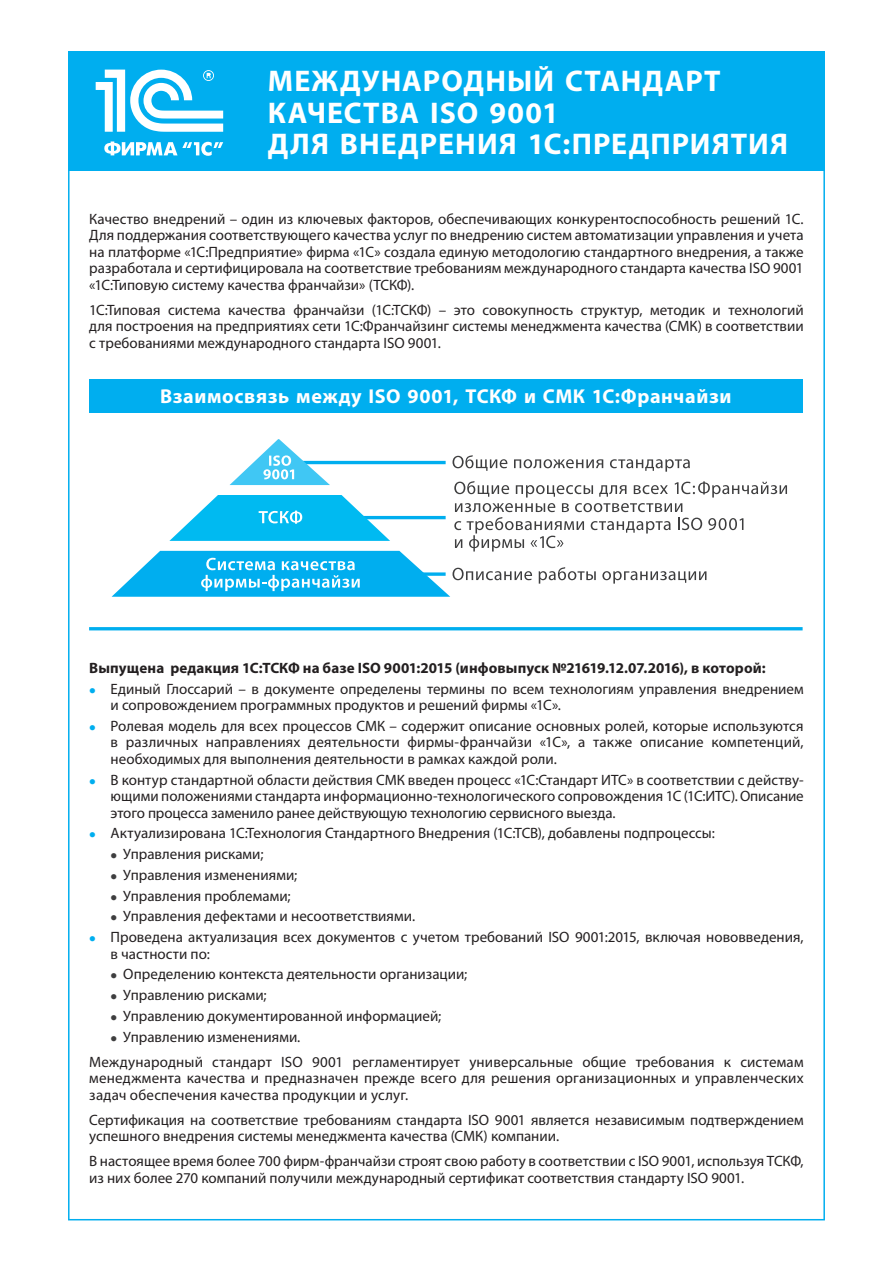
<style>
.page{position:relative;width:893px;height:1263px;background:#fff}
.page>*{position:absolute;margin:0;border:0;box-sizing:border-box;transform-origin:0 0}
.t1{font:700 30px/31.5px "Myriad Pro";letter-spacing:.035em;color:#fff}
.t2{font:700 20.1px "Myriad Pro";letter-spacing:.03em;color:#fff}
.t3{font:15px/16.5px "Myriad Pro";color:#231f20;text-align:justify}
.t4{font:700 15px "Myriad Pro";letter-spacing:.005em;color:#231f20}
.s1{color:#00aeef}
.s2{color:#3e3e3f}
</style>
<div class="page">
<div style="left:68px;top:51px;width:757px;height:119px;background:#00aeef"></div>
<svg style="left:96px;top:70px;width:127px;height:62px"></svg>
<svg style="left:104px;top:141px;width:119px;height:15px"></svg>
<div style="left:89px;top:380px;width:714px;height:33px;background:#00aeef"></div>
<hr style="left:89px;top:627px;width:714px;height:3px;background:#00aeef">
<svg style="left:112px;top:439px;width:675px;height:158px"></svg>
<p class="t1" style="left:268px;top:64px;width:454px">МЕЖДУНАРОДНЫЙ СТАНДАРТ</p>
<p class="t1" style="left:268px;top:96px;width:522px">КАЧЕСТВА ISO 9001<br>ДЛЯ ВНЕДРЕНИЯ 1С:ПРЕДПРИЯТИЯ</p>
<p class="t3" style="left:89px;top:210px;width:716px">Качество внедрений – один из ключевых факторов, обеспечивающих конкурентоспособность решений 1С.<br>Для поддержания соответствующего качества услуг по внедрению систем автоматизации управления и учета на платформе «1С:Предприятие» фирма «1С» создала единую методологию стандартного внедрения, а также разработала и сертифицировала на соответствие требованиям международного стандарта качества ISO 9001 «1С:Типовую систему качества франчайзи» (ТСКФ).</p>
<p class="t3" style="left:89px;top:301px;width:716px">1С:Типовая система качества франчайзи (1С:ТСКФ) – это совокупность структур, методик и технологий для построения на предприятиях сети 1С:Франчайзинг системы менеджмента качества (СМК) в соответствии с требованиями международного стандарта ISO 9001.</p>
<p class="t2" style="left:160px;top:383px;width:573px">Взаимосвязь между ISO 9001, ТСКФ и СМК 1С:Франчайзи</p>
<p class="t4" style="left:89px;top:658px;width:678px">Выпущена редакция 1С:ТСКФ на базе ISO 9001:2015 (инфовыпуск №21619.12.07.2016), в которой:</p>
<p class="t3" style="left:111px;top:680px;width:695px;text-indent:-21px"><span class="s1">●</span> Единый Глоссарий – в документе определены термины по всем технологиям управления внедрением и сопровождением программных продуктов и решений фирмы «1С».</p>
<p class="t3" style="left:111px;top:717px;width:695px;text-indent:-21px"><span class="s1">●</span> Ролевая модель для всех процессов СМК – содержит описание основных ролей, которые используются в различных направлениях деятельности фирмы-франчайзи «1С», а также описание компетенций, необходимых для выполнения деятельности в рамках каждой роли.</p>
<p class="t3" style="left:111px;top:771px;width:695px;text-indent:-21px"><span class="s1">●</span> В контур стандартной области действия СМК введен процесс «1С:Стандарт ИТС» в соответствии с действу&shy;ющими положениями стандарта информационно-технологического сопровождения 1С (1С:ИТС). Описание этого процесса заменило ранее действующую технологию сервисного выезда.</p>
<p class="t3" style="left:89px;top:825px;width:627px"><span class="s1">●</span> Актуализирована 1С:Технология Стандартного Внедрения (1С:ТСВ), добавлены подпроцессы:</p>
<p class="t3" style="left:111px;top:846px;width:154px"><span class="s2">●</span> Управления рисками;</p>
<p class="t3" style="left:111px;top:866px;width:188px"><span class="s2">●</span> Управления изменениями;</p>
<p class="t3" style="left:111px;top:887px;width:182px"><span class="s2">●</span> Управления проблемами;</p>
<p class="t3" style="left:111px;top:908px;width:306px"><span class="s2">●</span> Управления дефектами и несоответствиями.</p>
<p class="t3" style="left:111px;top:929px;width:695px;text-indent:-21px"><span class="s1">●</span> Проведена актуализация всех документов с учетом требований ISO 9001:2015, включая нововведения, в частности по:</p>
<p class="t3" style="left:111px;top:966px;width:358px"><span class="s2">●</span> Определению контекста деятельности организации;</p>
<p class="t3" style="left:111px;top:987px;width:158px"><span class="s2">●</span> Управлению рисками;</p>
<p class="t3" style="left:111px;top:1007px;width:332px"><span class="s2">●</span> Управлению документированной информацией;</p>
<p class="t3" style="left:111px;top:1028px;width:191px"><span class="s2">●</span> Управлению изменениями.</p>
<p class="t3" style="left:89px;top:1053px;width:716px">Международный стандарт ISO 9001 регламентирует универсальные общие требования к системам менеджмента качества и предназначен прежде всего для решения организационных и управленческих задач обеспечения качества продукции и услуг.</p>
<p class="t3" style="left:89px;top:1111px;width:716px">Сертификация на соответствие требованиям стандарта ISO 9001 является независимым подтверждением успешного внедрения системы менеджмента качества (СМК) компании.</p>
<p class="t3" style="left:89px;top:1153px;width:716px">В настоящее время более 700 фирм-франчайзи строят свою работу в соответствии с ISO 9001, используя ТСКФ, из них более 270 компаний получили международный сертификат соответствия стандарту ISO 9001.</p>
</div>
